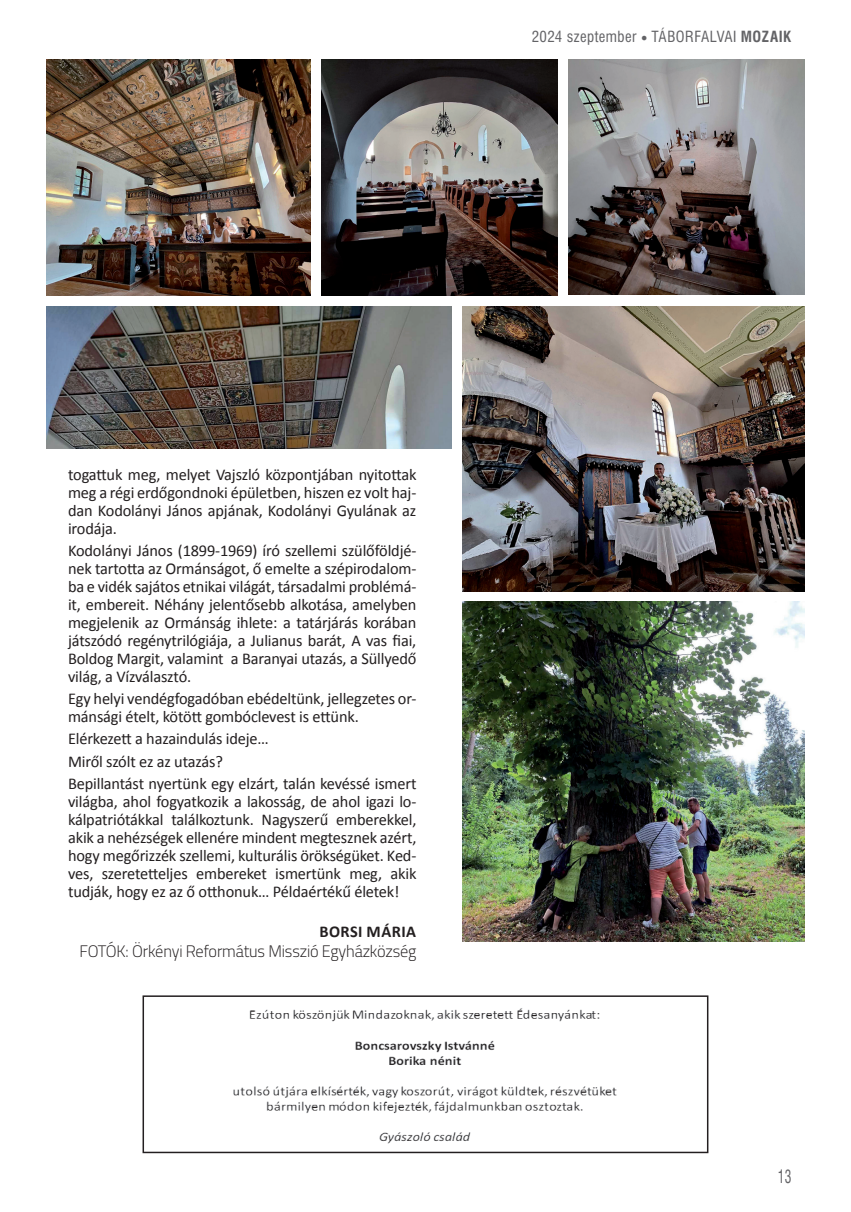
<style>
.page{position:relative;width:851px;height:1212px;background:#fff}
.page>*{position:absolute;margin:0;border:0;box-sizing:border-box;transform-origin:0 0}
.t1{font:18px "Swiss 721 Cn PFL";color:#636366;scale:.75 1}
.t2{font:16.5px/18px "Calibri";letter-spacing:-.01em;color:#231f20;text-align:justify}
.t3{font:300 16.5px "Cairo";letter-spacing:-.01em;color:#231f20}
.t4{font:700 16.5px "Calibri";letter-spacing:.03em;color:#231f20}
.t5{font:15px "Swiss 721 Cn PFL";letter-spacing:.03em;color:#636366}
.s1{font-family:"Times New Roman";font-size:10.5px}
.s2{font-weight:700}
</style>
<div class="page">
<img style="left:47px;top:60px;width:263px;height:236px">
<img style="left:321px;top:60px;width:236px;height:236px">
<img style="left:568px;top:60px;width:236px;height:234px">
<img style="left:462px;top:602px;width:342px;height:340px">
<img style="left:462px;top:307px;width:342px;height:284px">
<img style="left:47px;top:307px;width:404px;height:142px">
<svg style="left:142px;top:995px;width:566px;height:158px"></svg>
<p class="t5" style="left:531px;top:28px;width:261px">2024 szeptember <span class="s1">●</span> TÁBORFALVAI <span class="s2">MOZAIK</span></p>
<p class="t2" style="left:68px;top:464px;width:350px">togattuk meg, melyet Vajszló központjában nyitottak meg a régi erdőgondnoki épületben, hiszen ez volt haj&shy;dan Kodolányi János apjának, Kodolányi Gyulának az irodája.</p>
<p class="t2" style="left:68px;top:540px;width:350px">Kodolányi János (1899-1969) író szellemi szülőföldjé&shy;nek tartotta az Ormánságot, ő emelte a szépirodalom&shy;ba e vidék sajátos etnikai világát, társadalmi problémá&shy;it, embereit. Néhány jelentősebb alkotása, amelyben megjelenik az Ormánság ihlete: a tatárjárás korában játszódó regénytrilógiája, a Julianus barát, A vas fiai, Boldog Margit, valamint a Baranyai utazás, a Süllyedő világ, a Vízválasztó.</p>
<p class="t2" style="left:68px;top:689px;width:350px">Egy helyi vendégfogadóban ebédeltünk, jellegzetes or&shy;mánsági ételt, kötött gombóclevest is ettünk.</p>
<p class="t2" style="left:68px;top:727px;width:350px;line-height:22.2px;text-align:left">Elérkezett a hazaindulás ideje…<br>Miről szólt ez az utazás?<br>Bepillantást nyertünk egy elzárt, talán kevéssé ismert</p>
<p class="t2" style="left:68px;top:791px;width:350px">világba, ahol fogyatkozik a lakosság, de ahol igazi lo&shy;kálpatriótákkal találkoztunk. Nagyszerű emberekkel, akik a nehézségek ellenére mindent megtesznek azért, hogy megőrizzék szellemi, kulturális örökségüket. Ked&shy;ves, szeretetteljes embereket ismertünk meg, akik tudják, hogy ez az ő otthonuk… Példaértékű életek!</p>
<p class="t4" style="left:319px;top:920px;width:98px">BORSI MÁRIA</p>
<p class="t3" style="left:79px;top:937px;width:338px">FOTÓK: Örkényi Református Misszió Egyházközség</p>
<p class="t1" style="left:777px;top:1165px;width:19px">13</p>
</div>
